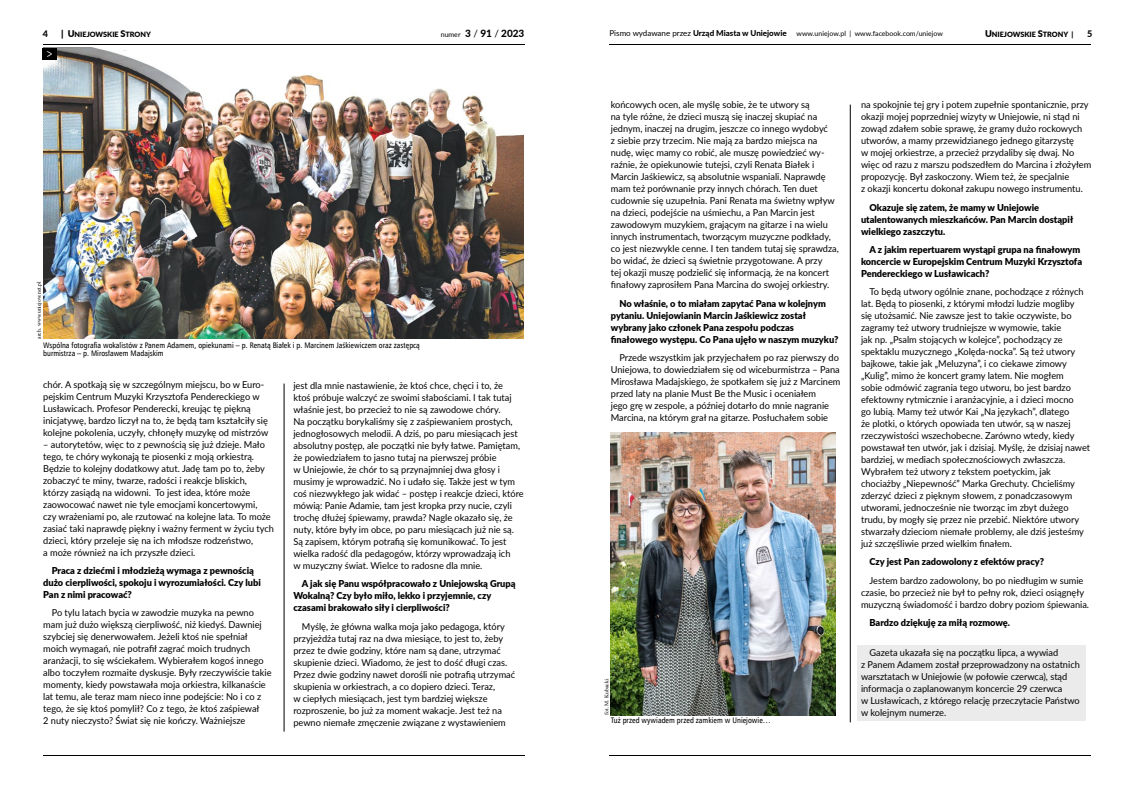
<style>
.page{position:relative;width:1134px;height:794px;background:#fff}
.page>*{position:absolute;margin:0;border:0;box-sizing:border-box;transform-origin:0 0}
.t1{font:700 12px "Minion Pro";color:#fff;scale:.86 1}
.t2{font:800 10px "Lato";color:#000}
.t3{font:9.5px/12px "Lato";color:#000}
.t4{font:900 9.5px/12px "Lato";color:#000}
.t5{font:800 9px "Lato";color:#000}
.t6{font:8px/8px "Humnst 777 Cn EU";color:#000}
.t7{font:900 7.2px "Lato";color:#000}
.t8{font:7px "Lato";color:#000}
.t9{font:5.6px "Times New Roman";color:#000}
.s1{font-size:9.2px}
.s2{font-weight:400;font-size:7px}
.s3{font-weight:400}
.s4{font-size:8px}
.s5{font-weight:800;font-size:8px}
</style>
<div class="page">
<hr style="left:43px;top:44px;width:481px;height:1px;background:#000">
<hr style="left:43px;top:755px;width:481px;height:1px;background:#000">
<hr style="left:609px;top:44px;width:482px;height:1px;background:#000">
<hr style="left:609px;top:755px;width:482px;height:1px;background:#000">
<div style="left:857px;top:646px;width:229px;height:75px;background:#ebebec"></div>
<hr style="left:284px;top:383px;width:1px;height:348px;background:#000">
<hr style="left:850px;top:105px;width:1px;height:617px;background:#000">
<img style="left:611px;top:432px;width:225px;height:283px">
<img style="left:43px;top:47px;width:481px;height:292px">
<div style="left:43px;top:48px;width:14px;height:12px;background:#000"></div>
<p class="t5" style="left:43px;top:27px;width:7px">4</p>
<p class="t7" style="left:61px;top:29px;width:91px"><span class="s1">| U</span>NIEJOWSKIE <span class="s1">S</span>TRONY</p>
<p class="t2" style="left:441px;top:26px;width:85px"><span class="s2">numer</span> 3 <span class="s3">/</span> 91 <span class="s3">/</span> 2023</p>
<p class="t8" style="left:609px;top:28px;width:335px"><span class="s4">Pismo wydawane przez</span> <span class="s5">Urząd Miasta w Uniejowie</span> www.uniejow.pl | www.facebook.com/uniejow</p>
<p class="t7" style="left:985px;top:29px;width:90px"><span class="s1">U</span>NIEJOWSKIE <span class="s1">S</span>TRONY |</p>
<p class="t5" style="left:1087px;top:27px;width:7px">5</p>
<p class="t1" style="left:47px;top:44px;width:8px">&gt;</p>
<p class="t9" style="left:35px;top:339px;width:59px;rotate:-90deg">arch. www.uniejow.net.pl</p>
<p class="t6" style="left:43px;top:341px;width:378px">Wspólna fotografia wokalistów z Panem Adamem, opiekunami – p. Renatą Białek i p. Marcinem Jaśkiewiczem oraz zastępcą burmistrza – p. Mirosławem Madajskim</p>
<p class="t3" style="left:43px;top:378px;width:227px">chór. A spotkają się w szczególnym miejscu, bo w Euro&shy;pejskim Centrum Muzyki Krzysztofa Pendereckiego w Lusławicach. Profesor Penderecki, kreując tę piękną inicjatywę, bardzo liczył na to, że będą tam kształciły się kolejne pokolenia, uczyły, chłonęły muzykę od mistrzów</p>
<p class="t3" style="left:43px;top:438px;width:232px">– autorytetów, więc to z pewnością się już dzieje. Mało tego, te chóry wykonają te piosenki z moją orkiestrą.<br>Będzie to kolejny dodatkowy atut. Jadę tam po to, żeby zobaczyć te miny, twarze, radości i reakcje bliskich, którzy zasiądą na widowni. To jest idea, które może zaowocować nawet nie tyle emocjami koncertowymi,<br>czy wrażeniami po, ale rzutować na kolejne lata. To może zasiać taki naprawdę piękny i ważny ferment w życiu tych dzieci, który przeleje się na ich młodsze rodzeństwo,<br>a może również na ich przyszłe dzieci.</p>
<p class="t4" style="left:43px;top:564px;width:219px;text-indent:9px">Praca z dziećmi i młodzieżą wymaga z pewnością dużo cierpliwości, spokoju i wyrozumiałości. Czy lubi<br>Pan z nimi pracować?</p>
<p class="t3" style="left:43px;top:606px;width:230px;text-indent:9px">Po tylu latach bycia w zawodzie muzyka na pewno mam już dużo większą cierpliwość, niż kiedyś. Dawniej szybciej się denerwowałem. Jeżeli ktoś nie spełniał moich wymagań, nie potrafił zagrać moich trudnych aranżacji, to się wściekałem. Wybierałem kogoś innego albo toczyłem rozmaite dyskusje. Były rzeczywiście takie momenty, kiedy powstawała moja orkiestra, kilkanaście lat temu, ale teraz mam nieco inne podejście: No i co z tego, że się ktoś pomylił? Co z tego, że ktoś zaśpiewał<br>2 nuty nieczysto? Świat się nie kończy. Ważniejsze</p>
<p class="t3" style="left:293px;top:379px;width:232px">jest dla mnie nastawienie, że ktoś chce, chęci i to, że<br>ktoś próbuje walczyć ze swoimi słabościami. I tak tutaj właśnie jest, bo przecież to nie są zawodowe chóry.<br>Na początku borykaliśmy się z zaśpiewaniem prostych, jednogłosowych melodii. A dziś, po paru miesiącach jest absolutny postęp, ale początki nie były łatwe. Pamiętam, że powiedziałem to jasno tutaj na pierwszej próbie<br>w Uniejowie, że chór to są przynajmniej dwa głosy i musimy je wprowadzić. No i udało się. Także jest w tym coś niezwykłego jak widać – postęp i reakcje dzieci, które mówią: Panie Adamie, tam jest kropka przy nucie, czyli trochę dłużej śpiewamy, prawda? Nagle okazało się, że nuty, które były im obce, po paru miesiącach już nie są.<br>Są zapisem, którym potrafią się komunikować. To jest wielka radość dla pedagogów, którzy wprowadzają ich<br>w muzyczny świat. Wielce to radosne dla mnie.</p>
<p class="t4" style="left:293px;top:577px;width:224px;text-indent:9px">A jak się Panu współpracowało z Uniejowską Grupą<br>Wokalną? Czy było miło, lekko i przyjemnie, czy czasami brakowało siły i cierpliwości?</p>
<p class="t3" style="left:293px;top:620px;width:223px;text-indent:9px">Myślę, że główna walka moja jako pedagoga, który przyjeżdża tutaj raz na dwa miesiące, to jest to, żeby przez te dwie godziny, które nam są dane, utrzymać skupienie dzieci. Wiadomo, że jest to dość długi czas.<br>Przez dwie godziny nawet dorośli nie potrafią utrzymać skupienia w orkiestrach, a co dopiero dzieci. Teraz,<br>w ciepłych miesiącach, jest tym bardziej większe rozproszenie, bo już za moment wakacje. Jest też na pewno niemałe zmęczenie związane z wystawieniem</p>
<p class="t3" style="left:611px;top:98px;width:229px">końcowych ocen, ale myślę sobie, że te utwory są<br>na tyle różne, że dzieci muszą się inaczej skupiać na jednym, inaczej na drugim, jeszcze co innego wydobyć<br>z siebie przy trzecim. Nie mają za bardzo miejsca na nudę, więc mamy co robić, ale muszę powiedzieć wy&shy;raźnie, że opiekunowie tutejsi, czyli Renata Białek i Marcin Jaśkiewicz, są absolutnie wspaniali. Naprawdę mam też porównanie przy innych chórach. Ten duet cudownie się uzupełnia. Pani Renata ma świetny wpływ na dzieci, podejście na uśmiechu, a Pan Marcin jest zawodowym muzykiem, grającym na gitarze i na wielu innych instrumentach, tworzącym muzyczne podkłady, co jest niezwykle cenne. I ten tandem tutaj się sprawdza, bo widać, że dzieci są świetnie przygotowane. A przy<br>tej okazji muszę podzielić się informacją, że na koncert finałowy zaprosiłem Pana Marcina do swojej orkiestry.</p>
<p class="t4" style="left:611px;top:297px;width:229px;text-indent:9px">No właśnie, o to miałam zapytać Pana w kolejnym pytaniu. Uniejowianin Marcin Jaśkiewicz został wybrany jako członek Pana zespołu podczas finałowego występu. Co Pana ujęło w naszym muzyku?</p>
<p class="t3" style="left:611px;top:351px;width:231px;text-indent:9px">Przede wszystkim jak przyjechałem po raz pierwszy do Uniejowa, to dowiedziałem się od wiceburmistrza – Pana Mirosława Madajskiego, że spotkałem się już z Marcinem przed laty na planie Must Be the Music i oceniałem<br>jego grę w zespole, a później dotarło do mnie nagranie Marcina, na którym grał na gitarze. Posłuchałem sobie</p>
<p class="t9" style="left:603px;top:714px;width:37px;rotate:-90deg">fot. M. Kubacki</p>
<p class="t6" style="left:611px;top:716px;width:161px">Tuż przed wywiadem przed zamkiem w Uniejowie…</p>
<p class="t3" style="left:861px;top:98px;width:232px">na spokojnie tej gry i potem zupełnie spontanicznie, przy okazji mojej poprzedniej wizyty w Uniejowie, ni stąd ni zowąd zdałem sobie sprawę, że gramy dużo rockowych utworów, a mamy przewidzianego jednego gitarzystę<br>w mojej orkiestrze, a przecież przydaliby się dwaj. No więc od razu z marszu podszedłem do Marcina i złożyłem propozycję. Był zaskoczony. Wiem też, że specjalnie<br>z okazji koncertu dokonał zakupu nowego instrumentu.</p>
<p class="t4" style="left:861px;top:201px;width:214px;text-indent:9px">Okazuje się zatem, że mamy w Uniejowie utalentowanych mieszkańców. Pan Marcin dostąpił wielkiego zaszczytu.</p>
<p class="t4" style="left:861px;top:243px;width:223px;text-indent:9px">A z jakim repertuarem wystąpi grupa na finałowym koncercie w Europejskim Centrum Muzyki Krzysztofa<br>Pendereckiego w Lusławicach?</p>
<p class="t3" style="left:861px;top:285px;width:231px;text-indent:9px">To będą utwory ogólnie znane, pochodzące z różnych lat. Będą to piosenki, z którymi młodzi ludzie mogliby<br>się utożsamić. Nie zawsze jest to takie oczywiste, bo zagramy też utwory trudniejsze w wymowie, takie<br>jak np. „Psalm stojących w kolejce”, pochodzący ze spektaklu muzycznego „Kolęda-nocka”. Są też utwory bajkowe, takie jak „Meluzyna”, i co ciekawe zimowy „Kulig”, mimo że koncert gramy latem. Nie mogłem<br>sobie odmówić zagrania tego utworu, bo jest bardzo efektowny rytmicznie i aranżacyjnie, a i dzieci mocno<br>go lubią. Mamy też utwór Kai „Na językach”, dlatego<br>że plotki, o których opowiada ten utwór, są w naszej rzeczywistości wszechobecne. Zarówno wtedy, kiedy powstawał ten utwór, jak i dzisiaj. Myślę, że dzisiaj nawet bardziej, w mediach społecznościowych zwłaszcza.<br>Wybrałem też utwory z tekstem poetyckim, jak chociażby „Niepewność” Marka Grechuty. Chcieliśmy zderzyć dzieci z pięknym słowem, z ponadczasowym utworami, jednocześnie nie tworząc im zbyt dużego trudu, by mogły się przez nie przebić. Niektóre utwory stwarzały dzieciom niemałe problemy, ale dziś jesteśmy już szczęśliwie przed wielkim finałem.</p>
<p class="t4" style="left:869px;top:555px;width:176px">Czy jest Pan zadowolony z efektów pracy?</p>
<p class="t3" style="left:861px;top:574px;width:230px;text-align:center">Jestem bardzo zadowolony, bo po niedługim w sumie czasie, bo przecież nie był to pełny rok, dzieci osiągnęły muzyczną świadomość i bardzo dobry poziom śpiewania.</p>
<p class="t4" style="left:869px;top:616px;width:142px">Bardzo dziękuję za miłą rozmowę.</p>
<p class="t3" style="left:861px;top:646px;width:220px;text-indent:9px">Gazeta ukazała się na początku lipca, a wywiad<br>z Panem Adamem został przeprowadzony na ostatnich warsztatach w Uniejowie (w połowie czerwca), stąd informacja o zaplanowanym koncercie 29 czerwca<br>w Lusławicach, z którego relację przeczytacie Państwo w kolejnym numerze.</p>
</div>
